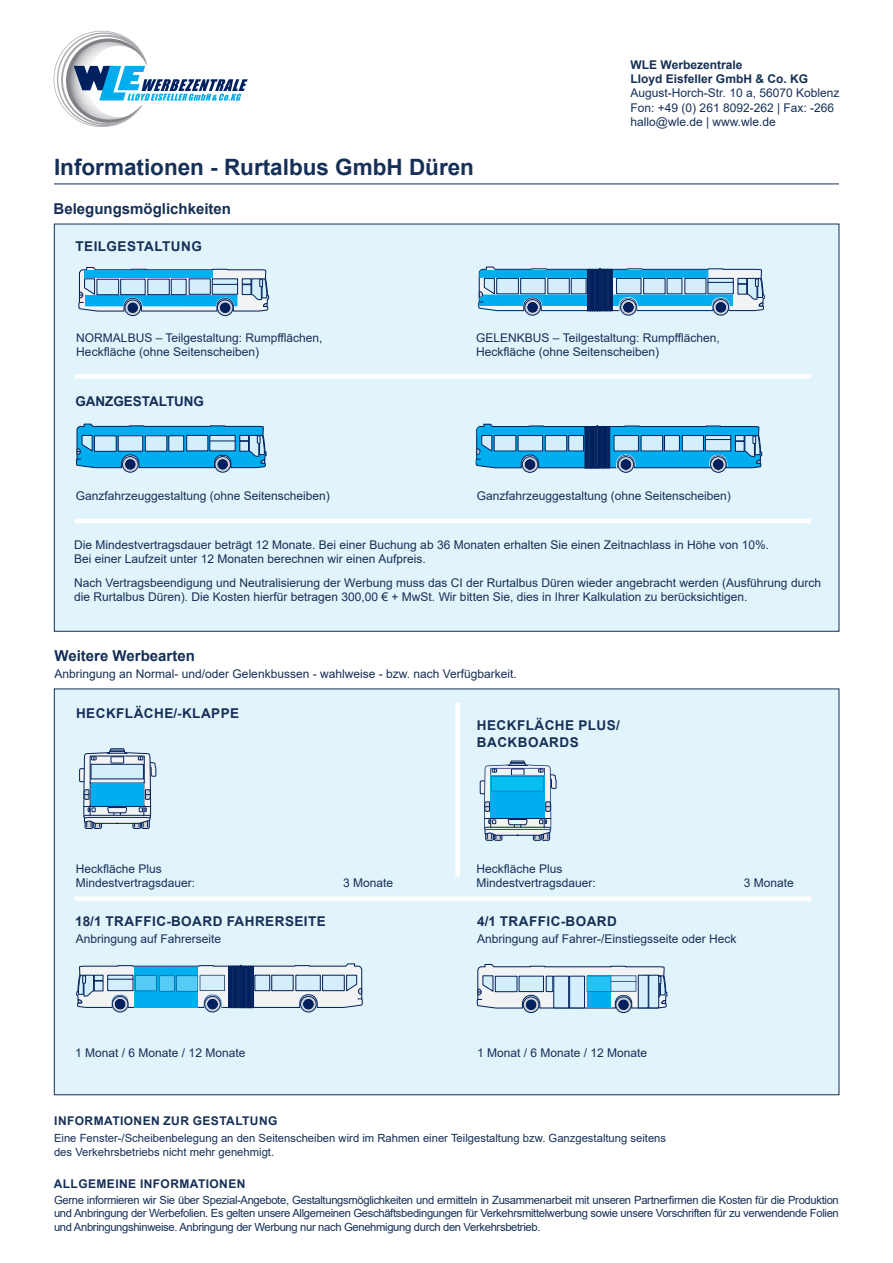
<style>
.page{position:relative;width:893px;height:1263px;background:#fff}
.page>*{position:absolute;margin:0;border:0;box-sizing:border-box;transform-origin:0 0}
.t1{font:700 22.5px "Arial";color:#152f56}
.t2{font:700 15px "Arial";color:#152f56}
.t3{font:700 13.5px/16.2px "Arial";letter-spacing:.035em;color:#152f56}
.t4{font:700 13.5px "Arial";letter-spacing:-.005em;color:#152f56}
.t5{font:12px/14.4px "Arial";color:#152f56}
.t6{font:700 12px "Arial";letter-spacing:.035em;color:#152f56}
.t7{font:700 12px/14.4px "Arial";color:#152f56}
.t8{font:11.25px/13.5px "Arial";color:#152f56}
</style>
<div class="page">
<div style="left:54px;top:224px;width:785px;height:407px;background:#e1f4fc"></div>
<div style="left:54px;top:689px;width:785px;height:406px;background:#e1f4fc"></div>
<svg style="left:215px;top:457px;width:16px;height:15px"></svg>
<div style="left:215px;top:456px;width:16px;height:16px;border:1px solid #00215d;border-radius:50%"></div>
<svg style="left:122px;top:457px;width:16px;height:15px"></svg>
<div style="left:122px;top:456px;width:16px;height:16px;border:1px solid #00215d;border-radius:50%"></div>
<svg style="left:76px;top:423px;width:191px;height:46px"></svg>
<div style="left:710px;top:456px;width:16px;height:17px;border:1px solid #00215d;border-radius:50%"></div>
<div style="left:618px;top:456px;width:16px;height:17px;border:1px solid #00215d;border-radius:50%"></div>
<div style="left:522px;top:456px;width:16px;height:17px;border:1px solid #00215d;border-radius:50%"></div>
<svg style="left:475px;top:423px;width:287px;height:47px"></svg>
<svg style="left:713px;top:299px;width:16px;height:16px"></svg>
<div style="left:713px;top:299px;width:16px;height:16px;border:1px solid #00215d;border-radius:50%"></div>
<div style="left:620px;top:299px;width:17px;height:16px;border:1px solid #00215d;border-radius:50%"></div>
<div style="left:524px;top:299px;width:17px;height:16px;border:1px solid #00215d;border-radius:50%"></div>
<svg style="left:478px;top:266px;width:287px;height:46px"></svg>
<svg style="left:112px;top:996px;width:16px;height:16px"></svg>
<div style="left:112px;top:996px;width:16px;height:16px;border:1px solid #00215d;border-radius:50%"></div>
<div style="left:204px;top:996px;width:17px;height:16px;border:1px solid #00215d;border-radius:50%"></div>
<div style="left:300px;top:996px;width:17px;height:16px;border:1px solid #00215d;border-radius:50%"></div>
<svg style="left:76px;top:963px;width:287px;height:46px"></svg>
<svg style="left:616px;top:997px;width:15px;height:15px"></svg>
<div style="left:615px;top:996px;width:17px;height:17px;border:1px solid #00215d;border-radius:50%"></div>
<div style="left:619px;top:1000px;width:9px;height:10px;border:1px solid #00215d;border-radius:50%"></div>
<svg style="left:523px;top:997px;width:16px;height:15px"></svg>
<div style="left:523px;top:996px;width:16px;height:17px;border:1px solid #00215d;border-radius:50%"></div>
<div style="left:526px;top:1000px;width:10px;height:10px;border:1px solid #00215d;border-radius:50%"></div>
<svg style="left:476px;top:964px;width:192px;height:45px"></svg>
<svg style="left:79px;top:748px;width:78px;height:81px"></svg>
<div style="left:91px;top:783px;width:52px;height:22px;background:#00aeef"></div>
<svg style="left:217px;top:300px;width:16px;height:16px"></svg>
<div style="left:217px;top:300px;width:16px;height:16px;border:1px solid #00215d;border-radius:50%"></div>
<div style="left:220px;top:303px;width:10px;height:10px;border:1px solid #00215d;border-radius:50%"></div>
<svg style="left:125px;top:300px;width:16px;height:16px"></svg>
<div style="left:125px;top:300px;width:16px;height:16px;border:1px solid #00215d;border-radius:50%"></div>
<div style="left:128px;top:303px;width:10px;height:10px;border:1px solid #00215d;border-radius:50%"></div>
<svg style="left:78px;top:267px;width:191px;height:45px"></svg>
<hr style="left:54px;top:183px;width:785px;height:1px;background:#152f56">
<hr style="left:75px;top:519px;width:736px;height:4px;background:#fff">
<div style="left:75px;top:896px;width:736px;height:5px;background:#fff"></div>
<div style="left:455px;top:702px;width:5px;height:174px;background:#fff"></div>
<div style="left:75px;top:374px;width:736px;height:5px;background:#fff"></div>
<svg style="left:54px;top:31px;width:194px;height:95px"></svg>
<svg style="left:479px;top:760px;width:78px;height:81px"></svg>
<h1 class="t1" style="left:54px;top:151px;width:422px">Informationen - Rurtalbus GmbH Düren</h1>
<p class="t2" style="left:54px;top:198px;width:179px">Belegungsmöglichkeiten</p>
<p class="t3" style="left:75px;top:238px;width:128px">TEILGESTALTUNG</p>
<p class="t7" style="left:631px;top:57px;width:179px">WLE Werbezentrale<br>Lloyd Eisfeller GmbH &amp; Co. KG</p>
<p class="t5" style="left:631px;top:86px;width:210px">August-Horch-Str. 10 a, 56070 Koblenz<br>Fon: +49 (0) 261 8092-262 | Fax: -266 hallo@wle.de | www.wle.de</p>
<p class="t5" style="left:76px;top:330px;width:248px">NORMALBUS – Teilgestaltung: Rumpfflächen,<br>Heckfläche (ohne Seitenscheiben)</p>
<p class="t5" style="left:476px;top:330px;width:245px">GELENKBUS – Teilgestaltung: Rumpfflächen,<br>Heckfläche (ohne Seitenscheiben)</p>
<p class="t4" style="left:75px;top:392px;width:130px">GANZGESTALTUNG</p>
<p class="t5" style="left:76px;top:489px;width:256px">Ganzfahrzeuggestaltung (ohne Seitenscheiben)</p>
<p class="t5" style="left:477px;top:489px;width:256px">Ganzfahrzeuggestaltung (ohne Seitenscheiben)</p>
<p class="t5" style="left:74px;top:537px;width:697px">Die Mindestvertragsdauer beträgt 12 Monate. Bei einer Buchung ab 36 Monaten erhalten Sie einen Zeitnachlass in Höhe von 10%.<br>Bei einer Laufzeit unter 12 Monaten berechnen wir einen Aufpreis.</p>
<p class="t5" style="left:74px;top:575px;width:748px">Nach Vertragsbeendigung und Neutralisierung der Werbung muss das CI der Rurtalbus Düren wieder angebracht werden (Ausführung durch die Rurtalbus Düren). Die Kosten hierfür betragen 300,00 € + MwSt. Wir bitten Sie, dies in Ihrer Kalkulation zu berücksichtigen.</p>
<p class="t2" style="left:55px;top:645px;width:142px">Weitere Werbearten</p>
<p class="t5" style="left:55px;top:666px;width:464px">Anbringung an Normal- und/oder Gelenkbussen - wahlweise - bzw. nach Verfügbarkeit.</p>
<p class="t3" style="left:76px;top:705px;width:165px">HECKFLÄCHE/-KLAPPE</p>
<p class="t5" style="left:76px;top:861px;width:121px">Heckfläche Plus<br>Mindestvertragsdauer:</p>
<p class="t5" style="left:343px;top:876px;width:52px">3 Monate</p>
<p class="t3" style="left:477px;top:718px;width:144px">HECKFLÄCHE PLUS/<br>BACKBOARDS</p>
<p class="t5" style="left:476px;top:861px;width:121px">Heckfläche Plus<br>Mindestvertragsdauer:</p>
<p class="t3" style="left:75px;top:913px;width:252px">18/1 TRAFFIC-BOARD FAHRERSEITE</p>
<p class="t3" style="left:477px;top:913px;width:141px">4/1 TRAFFIC-BOARD</p>
<p class="t5" style="left:744px;top:876px;width:52px">3 Monate</p>
<p class="t5" style="left:76px;top:932px;width:147px">Anbringung auf Fahrerseite</p>
<p class="t5" style="left:477px;top:932px;width:261px">Anbringung auf Fahrer-/Einstiegsseite oder Heck</p>
<p class="t5" style="left:75px;top:1045px;width:172px">1 Monat / 6 Monate / 12 Monate</p>
<p class="t5" style="left:477px;top:1045px;width:172px">1 Monat / 6 Monate / 12 Monate</p>
<p class="t6" style="left:54px;top:1113px;width:225px">INFORMATIONEN ZUR GESTALTUNG</p>
<p class="t8" style="left:54px;top:1131px;width:614px">Eine Fenster-/Scheibenbelegung an den Seitenscheiben wird im Rahmen einer Teilgestaltung bzw. Ganzgestaltung seitens des Verkehrsbetriebs nicht mehr genehmigt.</p>
<p class="t8" style="left:54px;top:1193px;width:786px;text-align:justify">Gerne informieren wir Sie über Spezial-Angebote, Gestaltungsmöglichkeiten und ermitteln in Zusammenarbeit mit unseren Partnerfirmen die Kosten für die Produktion und Anbringung der Werbefolien. Es gelten unsere Allgemeinen Geschäftsbedingungen für Verkehrsmittelwerbung sowie unsere Vorschriften für zu verwendende Folien und Anbringungshinweise. Anbringung der Werbung nur nach Genehmigung durch den Verkehrsbetrieb.</p>
<p class="t6" style="left:54px;top:1175px;width:193px">ALLGEMEINE INFORMATIONEN</p>
</div>
